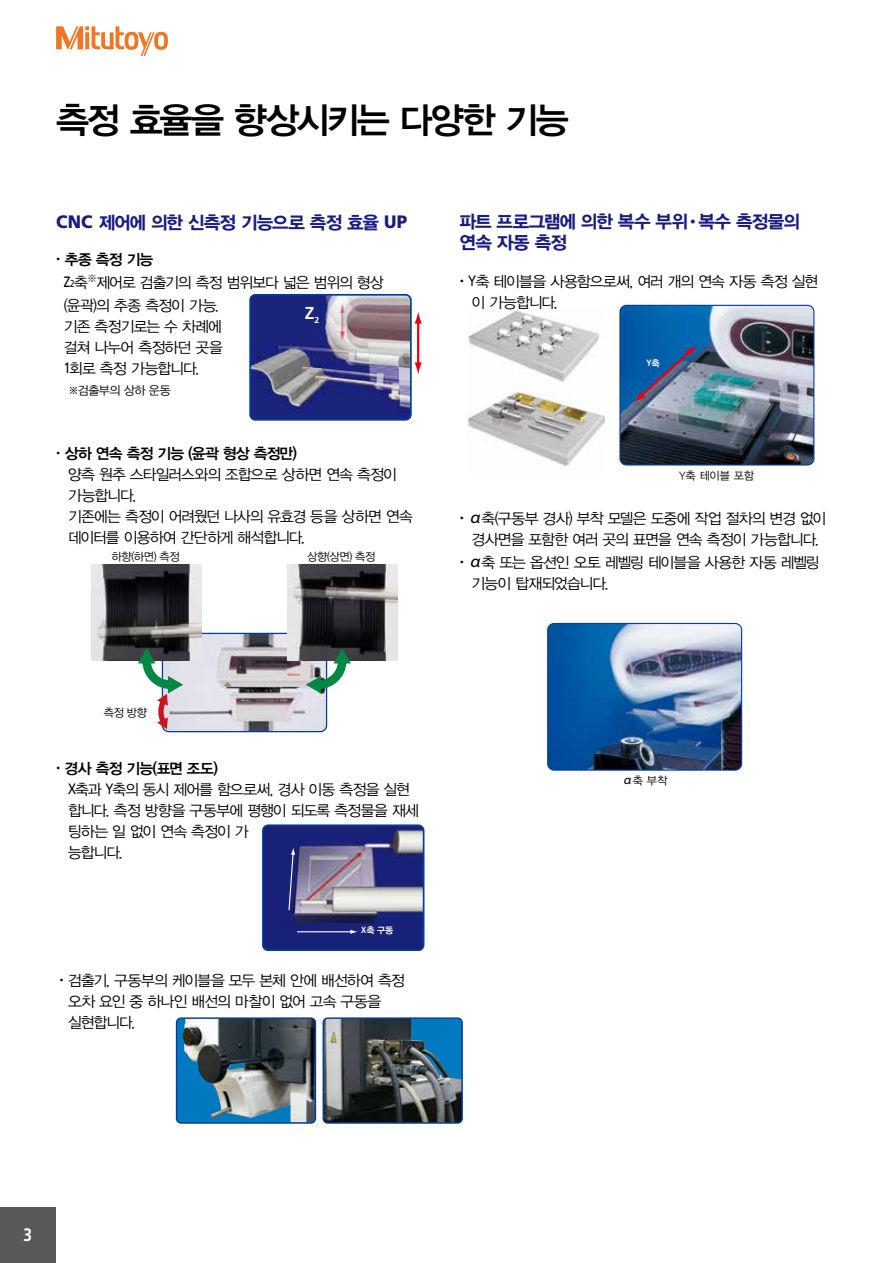
<style>
.page{position:relative;width:893px;height:1263px;background:#fff}
.page>*{position:absolute;margin:0;border:0;box-sizing:border-box;transform-origin:0 0}
.t1{font:36px "YDVYGO34";letter-spacing:-.065em;color:#000}
.t2{font:18px/21.5px "YDVYGO35";letter-spacing:-.05em;color:#1b1c80}
.t3{font:700 18px "Mitutoyo Frutiger";color:#fff}
.t4{font:700 17.25px "Frutiger";color:#fff}
.t5{font:15px/21px "YDVYGO32";letter-spacing:-.06em;color:#000}
.t6{font:15px "YDVYGO34";letter-spacing:-.055em;color:#000}
.t7{font:12px "YDVYGO32";letter-spacing:-.03em;color:#000}
.t8{font:11.1px "YDVYGO32";letter-spacing:-.025em;color:#000}
.t9{font:700 9.15px "Mitutoyo Frutiger";color:#fff}
.t10{font:9px "YDVYGO34";color:#fff}
.s1{font-family:"Mitutoyo Frutiger";font-weight:900}
.s2{font-family:"Nanum Gothic";font-weight:800}
.s3{font-family:"Mitutoyo Frutiger"}
.s4{font-family:"Mitutoyo Frutiger";font-size:9.9px}
.s5{font-family:"Nanum Gothic";font-weight:700}
.s6{font-family:"YDVYGO34";font-weight:400}
.s7{font-family:"Koz Go Std";font-weight:500}
.s8{font-family:"Mitutoyo Frutiger";font-weight:700}
</style>
<div class="page">
<svg style="left:56px;top:26px;width:112px;height:30px"></svg>
<div style="left:0;top:1208px;width:55px;height:55px;background:#595757"></div>
<img style="left:468px;top:310px;width:136px;height:157px">
<img style="left:549px;top:623px;width:193px;height:146px">
<div style="left:547px;top:623px;width:195px;height:148px;border:1px solid #003f98;border-radius:6px"></div>
<img style="left:263px;top:825px;width:161px;height:125px">
<div style="left:262px;top:824px;width:162px;height:126px;border:2px solid #003f98;border-radius:5px"></div>
<svg style="left:288px;top:847px;width:7px;height:64px"></svg>
<hr style="left:297px;top:931px;width:56px;height:1px;background:#fff">
<svg style="left:350px;top:929px;width:8px;height:5px"></svg>
<img style="left:165px;top:635px;width:162px;height:97px">
<div style="left:162px;top:633px;width:165px;height:99px;border:1px solid #003f98;border-radius:6px"></div>
<img style="left:621px;top:305px;width:193px;height:160px">
<div style="left:619px;top:305px;width:195px;height:160px;border:1px solid #003f98;border-radius:6px"></div>
<svg style="left:634px;top:345px;width:63px;height:58px;background:#4a709f"></svg>
<img style="left:91px;top:564px;width:111px;height:96px">
<img style="left:287px;top:564px;width:111px;height:96px">
<svg style="left:134px;top:644px;width:51px;height:87px"></svg>
<svg style="left:301px;top:644px;width:54px;height:53px"></svg>
<img style="left:252px;top:297px;width:157px;height:121px">
<div style="left:249px;top:294px;width:163px;height:127px;border:2px solid #003f98;border-radius:5px"></div>
<hr style="left:417px;top:320px;width:2px;height:46px;background:#e60012">
<svg style="left:415px;top:362px;width:7px;height:13px"></svg>
<svg style="left:415px;top:311px;width:7px;height:13px"></svg>
<img style="left:325px;top:1019px;width:136px;height:103px">
<div style="left:323px;top:1017px;width:140px;height:107px;border:1px solid #003f98;border-radius:5px"></div>
<div style="left:177px;top:1018px;width:138px;height:105px;background:#0079c1;border-radius:5px"></div>
<img style="left:183px;top:1019px;width:131px;height:103px">
<div style="left:176px;top:1017px;width:140px;height:107px;border:1px solid #003f98;border-radius:5px"></div>
<h1 class="t1" style="left:56px;top:99px;width:514px">측정 효율을 향상시키는 다양한 기능</h1>
<p class="t2" style="left:56px;top:212px;width:353px"><span class="s1">CNC</span> 제어에 의한 신측정 기능으로 측정 효율 <span class="s1">UP</span></p>
<p class="t6" style="left:56px;top:251px;width:99px"><span class="s2">・</span> 추종 측정 기능</p>
<p class="t5" style="left:64px;top:271px;width:321px;line-height:23.1px"><span class="s3">Z</span><span class="s4">2</span>축<sup>※</sup>제어로 검출기의 측정 범위보다 넓은 범위의 형상 (윤곽)의 추종 측정이 가능.</p>
<p class="t5" style="left:64px;top:316px;width:161px;text-align:justify">기존 측정기로는 수 차례에 걸쳐 나누어 측정하던 곳을 <span class="s3">1</span>회로 측정 가능합니다.</p>
<p class="t7" style="left:68px;top:384px;width:104px">※검출부의 상하 운동</p>
<p class="t4" style="left:305px;top:303px;width:16px">Z<sub>2</sub></p>
<p class="t6" style="left:56px;top:445px;width:242px"><span class="s2">・</span> 상하 연속 측정 기능 (윤곽 형상 측정만)</p>
<p class="t5" style="left:68px;top:464px;width:346px">양측 원추 스타일러스와의 조합으로 상하면 연속 측정이 가능합니다.<br>기존에는 측정이 어려웠던 나사의 유효경 등을 상하면 연속 데이터를 이용하여 간단하게 해석합니다.</p>
<p class="t8" style="left:111px;top:550px;width:70px">하향(하면) 측정</p>
<p class="t8" style="left:307px;top:550px;width:70px">상향(상면) 측정</p>
<p class="t2" style="left:460px;top:211px;width:342px">파트 프로그램에 의한 복수 부위<span class="s5">•</span>복수 측정물의 연속 자동 측정</p>
<p class="t5" style="left:472px;top:271px;width:348px;text-indent:-12px"><span class="s2">・</span> <span class="s3">Y</span>축 테이블을 사용함으로써, 여러 개의 연속 자동 측정 실현 이 가능합니다.</p>
<p class="t9" style="left:646px;top:357px;width:15px">Y<span class="s6">축</span></p>
<p class="t8" style="left:679px;top:469px;width:76px">Y축 테이블 포함</p>
<p class="t5" style="left:460px;top:508px;width:368px;text-align:center"><span class="s2">・</span> <span class="s7">α</span>축(구동부 경사) 부착 모델은 도중에 작업 절차의 변경 없이 경사면을 포함한 여러 곳의 표면을 연속 측정이 가능합니다.</p>
<p class="t5" style="left:472px;top:552px;width:350px;text-indent:-12px"><span class="s2">・</span> <span class="s7">α</span>축 또는 옵션인 오토 레벨링 테이블을 사용한 자동 레벨링 기능이 탑재되었습니다.</p>
<p class="t8" style="left:104px;top:706px;width:45px">측정 방향</p>
<p class="t6" style="left:56px;top:760px;width:163px"><span class="s2">・</span> 경사 측정 기능(표면 조도)</p>
<p class="t5" style="left:68px;top:779px;width:353px"><span class="s3">X</span>축과 <span class="s3">Y</span>축의 동시 제어를 함으로써, 경사 이동 측정을 실현 합니다. 측정 방향을 구동부에 평행이 되도록 측정물을 재세 팅하는 일 없이 연속 측정이 가<br>능합니다.</p>
<p class="t10" style="left:361px;top:925px;width:34px"><span class="s8">X</span>축 구동</p>
<p class="t5" style="left:68px;top:970px;width:339px;text-indent:-9px"><span class="s2">・</span> 검출기, 구동부의 케이블을 모두 본체 안에 배선하여 측정 오차 요인 중 하나인 배선의 마찰이 없어 고속 구동을 실현합니다.</p>
<p class="t8" style="left:622px;top:774px;width:47px"><span class="s7">α</span>축 부착</p>
<p class="t3" style="left:23px;top:1224px;width:10px">3</p>
</div>
